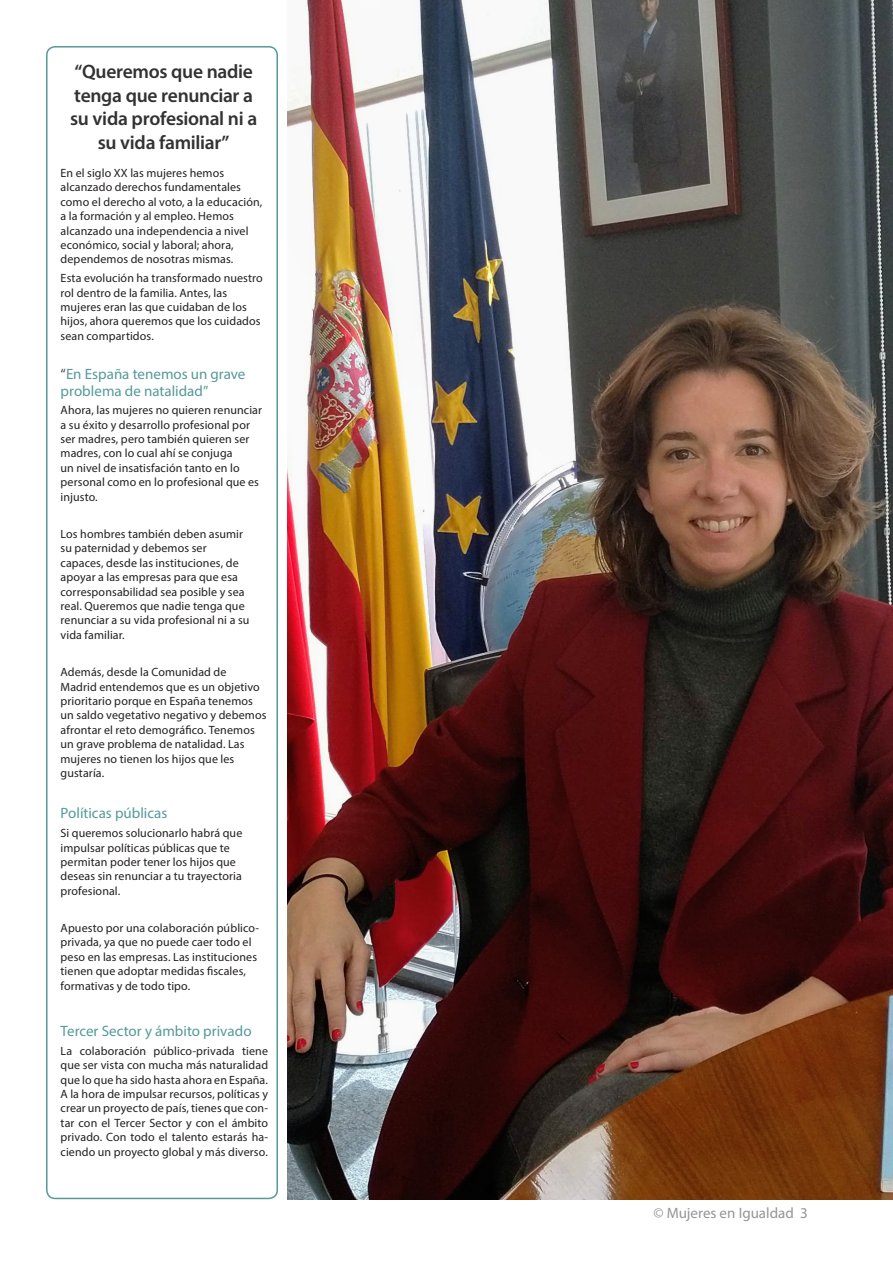
<style>
.page{position:relative;width:893px;height:1263px;background:#fff}
.page>*{position:absolute;margin:0;border:0;box-sizing:border-box;transform-origin:0 0}
.Box01-Title{font:600 19.5px/23.4px "Myriad Pro";letter-spacing:-.015em;color:#333233;text-align:center}
.Box01-Title-2{font:15px/16.5px "Myriad Pro";color:#55999b}
.Fotolia_W{font:15px "Myriad Pro";color:#939598}
.Box01-Title-3{font:12px/14.4px "Myriad Pro";letter-spacing:.01em;color:#231f20}
.s1{color:#4b4c4d}
</style>
<div class="page">
<img style="left:287px;top:0;width:606px;height:1199px">
<div style="left:46px;top:46px;width:232px;height:1153px;border:2px solid #55999b;border-radius:9px"></div>
<p class="Box01-Title" style="left:70px;top:60px;width:189px">“Queremos que nadie tenga que renunciar a su vida profesional ni a su vida familiar”</p>
<p class="Box01-Title-3" style="left:61px;top:166px;width:203px">En el siglo XX las mujeres hemos alcanzado derechos fundamentales como el derecho al voto, a la educación, a la formación y al empleo. Hemos alcanzado una independencia a nivel económico, social y laboral; ahora, dependemos de nosotras mismas.</p>
<p class="Box01-Title-3" style="left:61px;top:271px;width:204px">Esta evolución ha transformado nuestro rol dentro de la familia. Antes, las mujeres eran las que cuidaban de los hijos, ahora queremos que los cuidados sean compartidos.</p>
<p class="Box01-Title-2" style="left:61px;top:366px;width:186px"><span class="s1">“</span>En España tenemos un grave problema de natalidad”</p>
<p class="Box01-Title-3" style="left:61px;top:403px;width:203px">Ahora, las mujeres no quieren renunciar a su éxito y desarrollo profesional por ser madres, pero también quieren ser madres, con lo cual ahí se conjuga<br>un nivel de insatisfación tanto en lo personal como en lo profesional que es injusto.</p>
<p class="Box01-Title-3" style="left:61px;top:527px;width:190px">Los hombres también deben asumir su paternidad y debemos ser capaces, desde las instituciones, de apoyar a las empresas para que esa corresponsabilidad sea posible y sea real. Queremos que nadie tenga que renunciar a su vida profesional ni a su vida familiar.</p>
<p class="Box01-Title-3" style="left:61px;top:665px;width:207px">Además, desde la Comunidad de<br>Madrid entendemos que es un objetivo prioritario porque en España tenemos un saldo vegetativo negativo y debemos afrontar el reto demográfico. Tenemos un grave problema de natalidad. Las mujeres no tienen los hijos que les gustaría.</p>
<p class="Box01-Title-2" style="left:61px;top:805px;width:108px">Políticas públicas</p>
<p class="Box01-Title-3" style="left:61px;top:826px;width:183px">Si queremos solucionarlo habrá que impulsar políticas públicas que te permitan poder tener los hijos que deseas sin renunciar a tu trayectoria profesional.</p>
<p class="Box01-Title-3" style="left:61px;top:920px;width:200px">Apuesto por una colaboración público&shy;privada, ya que no puede caer todo el peso en las empresas. Las instituciones tienen que adoptar medidas fiscales, formativas y de todo tipo.</p>
<p class="Box01-Title-2" style="left:61px;top:1023px;width:192px">Tercer Sector y ámbito privado</p>
<p class="Box01-Title-3" style="left:61px;top:1043px;width:209px;text-align:justify">La colaboración público-privada tiene que ser vista con mucha más naturalidad que lo que ha sido hasta ahora en España.<br>A la hora de impulsar recursos, políticas y crear un proyecto de país, tienes que con&shy;tar con el Tercer Sector y con el ámbito privado. Con todo el talento estarás ha&shy;ciendo un proyecto global y más diverso.</p>
<p class="Fotolia_W" style="left:653px;top:1204px;width:156px">© Mujeres en Igualdad 3</p>
</div>
